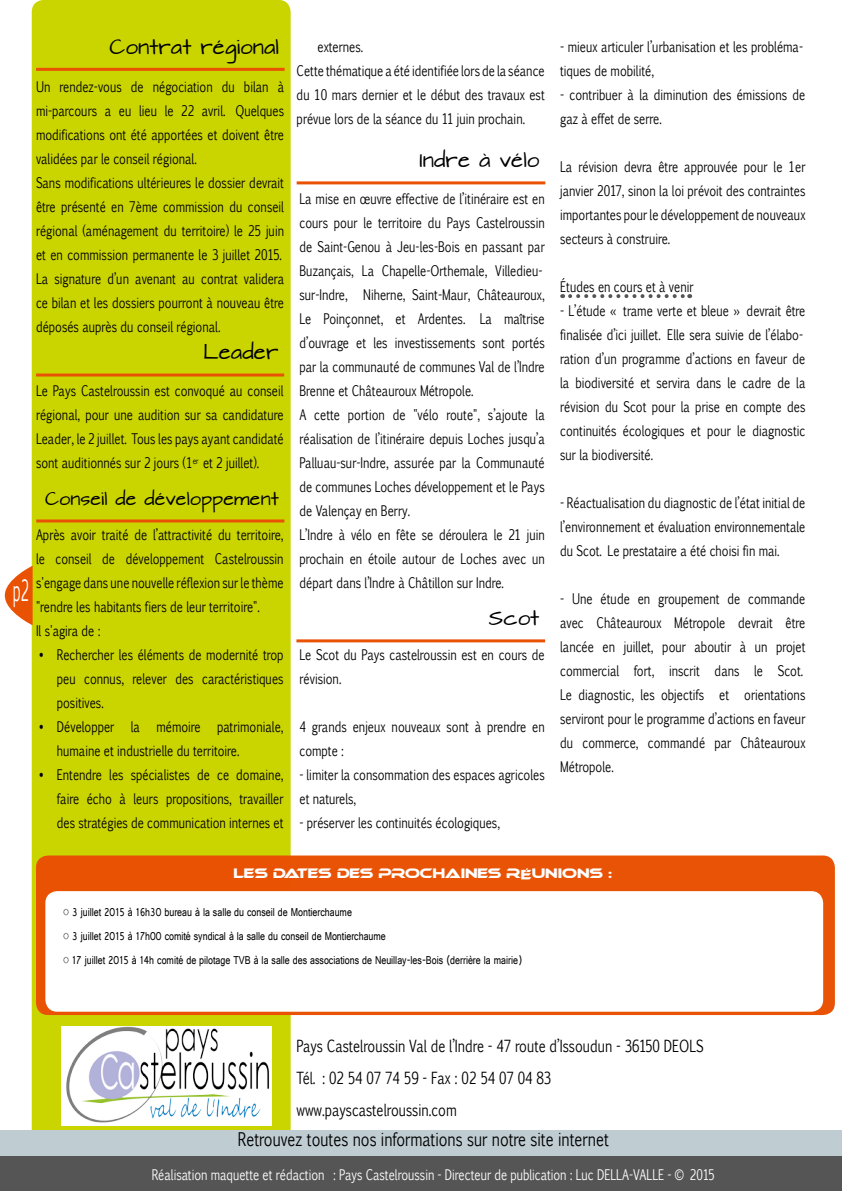
<style>
.page{position:relative;width:842px;height:1191px;background:#fff}
.page>*{position:absolute;margin:0;border:0;box-sizing:border-box;transform-origin:0 0}
.t1{font:28px "Euphemia CAS";color:#fff;scale:.5 1}
.t2{font:18px "Euphemia CAS";color:#000;scale:.8 1}
.t3{font:18px "Architects Daughter";color:#000}
.t4{font:16px/32px "Euphemia CAS";color:#000;scale:.8 1}
.t5{font:16px "Architects Daughter";color:#000}
.t6{font:14px/24px "Euphemia CAS";color:#000;scale:.8 1}
.t7{font:14px "Euphemia CAS";color:#fff;scale:.8 1}
.t8{font:13px "Ethnocentric";color:#fff}
.t9{font:12px/24px "Gautami";color:#000;scale:.8 1}
</style>
<div class="page">
<div style="left:32px;top:0;width:259px;height:1191px;background:#cad500;border-radius:12px"></div>
<div style="left:36px;top:855px;width:799px;height:160px;background:#e95103;border-radius:12px"></div>
<div style="left:45px;top:891px;width:778px;height:120px;background:#fff;border-radius:12px"></div>
<div style="left:0;top:1129px;width:842px;height:27px;background:#bfccd2"></div>
<div style="left:0;top:1156px;width:842px;height:35px;background:#555"></div>
<hr style="left:36px;top:68px;width:249px;height:3px;background:#e95103">
<svg style="left:5px;top:565px;width:28px;height:60px"></svg>
<hr style="left:36px;top:373px;width:248px;height:3px;background:#e95103">
<hr style="left:36px;top:519px;width:248px;height:3px;background:#e95103">
<hr style="left:297px;top:181px;width:248px;height:3px;background:#e95103">
<hr style="left:296px;top:639px;width:249px;height:3px;background:#e95103">
<svg style="left:570px;top:294px;width:120px;height:4px"></svg>
<img style="left:61px;top:1026px;width:211px;height:100px">
<p class="t3" style="left:110px;top:37px;width:171px">Contrat régional</p>
<p class="t6" style="left:36px;top:75px;width:312px">Un rendez-vous de négociation du bilan à mi-parcours a eu lieu le 22 avril. Quelques modifications ont été apportées et doivent être validées par le conseil régional.<br>Sans modifications ultérieures le dossier devrait être présenté en 7ème commission du conseil régional (aménagement du territoire) le 25 juin et en commission permanente le 3 juillet 2015.<br>La signature d’un avenant au contrat validera ce bilan et les dossiers pourront à nouveau être déposés auprès du conseil régional.</p>
<p class="t3" style="left:203px;top:342px;width:77px">Leader</p>
<p class="t6" style="left:36px;top:379px;width:311px;text-align:justify">Le Pays Castelroussin est convoqué au conseil régional, pour une audition sur sa candidature Leader, le 2 juillet. Tous les pays ayant candidaté sont auditionnés sur 2 jours (1<sup>er</sup> et 2 juillet).</p>
<p class="t5" style="left:45px;top:490px;width:235px">Conseil de développement</p>
<p class="t6" style="left:36px;top:523px;width:311px">Après avoir traité de l’attractivité du territoire, le conseil de développement Castelroussin s'engage dans une nouvelle réflexion sur le thème "rendre les habitants fiers de leur territoire".<br>Il s'agira de :</p>
<p class="t6" style="left:57px;top:643px;width:285px">Rechercher les éléments de modernité trop peu connus, relever des caractéristiques positives.<br>Développer la mémoire patrimoniale, humaine et industrielle du territoire.<br>Entendre les spécialistes de ce domaine, faire écho à leurs propositions, travailler des stratégies de communication internes et</p>
<h1 class="t1" style="left:13px;top:570px;width:34px">p2</h1>
<p class="t6" style="left:297px;top:35px;width:312px;text-indent:21px">externes.<br>Cette thématique a été identifiée lors de la séance du 10 mars dernier et le début des travaux est prévue lors de la séance du 11 juin prochain.</p>
<p class="t3" style="left:419px;top:150px;width:122px">Indre à vélo</p>
<p class="t6" style="left:299px;top:187px;width:308px">La mise en œuvre effective de l’itinéraire est en cours pour le territoire du Pays Castelroussin de Saint-Genou à Jeu-les-Bois en passant par Buzançais, La Chapelle-Orthemale, Villedieu&shy;sur-Indre, Niherne, Saint-Maur, Châteauroux, Le Poinçonnet, et Ardentes. La maîtrise d’ouvrage et les investissements sont portés par la communauté de communes Val de l’Indre Brenne et Châteauroux Métropole.<br>A cette portion de "vélo route", s’ajoute la réalisation de l’itinéraire depuis Loches jusqu’a Palluau-sur-Indre, assurée par la Communauté de communes Loches développement et le Pays de Valençay en Berry.<br>L’Indre à vélo en fête se déroulera le 21 juin prochain en étoile autour de Loches avec un départ dans l’Indre à Châtillon sur Indre.</p>
<p class="t3" style="left:489px;top:608px;width:52px">Scot</p>
<p class="t6" style="left:299px;top:643px;width:308px">Le Scot du Pays castelroussin est en cours de révision.</p>
<p class="t6" style="left:299px;top:715px;width:308px">4 grands enjeux nouveaux sont à prendre en compte :</p>
<p class="t6" style="left:299px;top:763px;width:308px">- limiter la consommation des espaces agricoles et naturels,</p>
<p class="t6" style="left:299px;top:811px;width:252px">- préserver les continuités écologiques,</p>
<p class="t6" style="left:560px;top:35px;width:305px">- mieux articuler l’urbanisation et les probléma&shy;tiques de mobilité,</p>
<p class="t6" style="left:560px;top:83px;width:308px">- contribuer à la diminution des émissions de gaz à effet de serre.</p>
<p class="t6" style="left:560px;top:155px;width:308px;text-align:justify">La révision devra être approuvée pour le 1er janvier 2017, sinon la loi prévoit des contraintes importantes pour le développement de nouveaux secteurs à construire.</p>
<p class="t6" style="left:560px;top:275px;width:168px">Études en cours et à venir</p>
<p class="t6" style="left:560px;top:299px;width:308px">- L’étude « trame verte et bleue » devrait être finalisée d’ici juillet. Elle sera suivie de l’élabo&shy;ration d’un programme d’actions en faveur de la biodiversité et servira dans le cadre de la révision du Scot pour la prise en compte des continuités écologiques et pour le diagnostic sur la biodiversité.</p>
<p class="t6" style="left:560px;top:491px;width:308px;text-align:justify">- Réactualisation du diagnostic de l’état initial de l’environnement et évaluation environnementale du Scot. Le prestataire a été choisi fin mai.</p>
<p class="t6" style="left:560px;top:587px;width:308px">- Une étude en groupement de commande avec Châteauroux Métropole devrait être lancée en juillet, pour aboutir à un projet commercial fort, inscrit dans le Scot.<br>Le diagnostic, les objectifs et orientations serviront pour le programme d’actions en faveur du commerce, commandé par Châteauroux Métropole.</p>
<p class="t8" style="left:234px;top:866px;width:380px">LES DATES DES PROCHAINES RÉUNIONS :</p>
<p class="t9" style="left:63px;top:900px;width:575px">◌ 3 juillet 2015 à 16h30 bureau à la salle du conseil de Montierchaume<br>◌ 3 juillet 2015 à 17h00 comité syndical à la salle du conseil de Montierchaume<br>◌ 17 juillet 2015 à 14h comité de pilotage TVB à la salle des associations de Neuillay-les-Bois (derrière la mairie)</p>
<p class="t4" style="left:296px;top:1030px;width:510px">Pays Castelroussin Val de l’Indre - 47 route d’Issoudun - 36150 DEOLS<br>Tél. : 02 54 07 74 59 - Fax : 02 54 07 04 83 www.payscastelroussin.com</p>
<p class="t2" style="left:238px;top:1126px;width:465px">Retrouvez toutes nos informations sur notre site internet</p>
<p class="t7" style="left:152px;top:1165px;width:705px">Réalisation maquette et rédaction : Pays Castelroussin - Directeur de publication : Luc DELLA-VALLE - © 2015</p>
</div>
